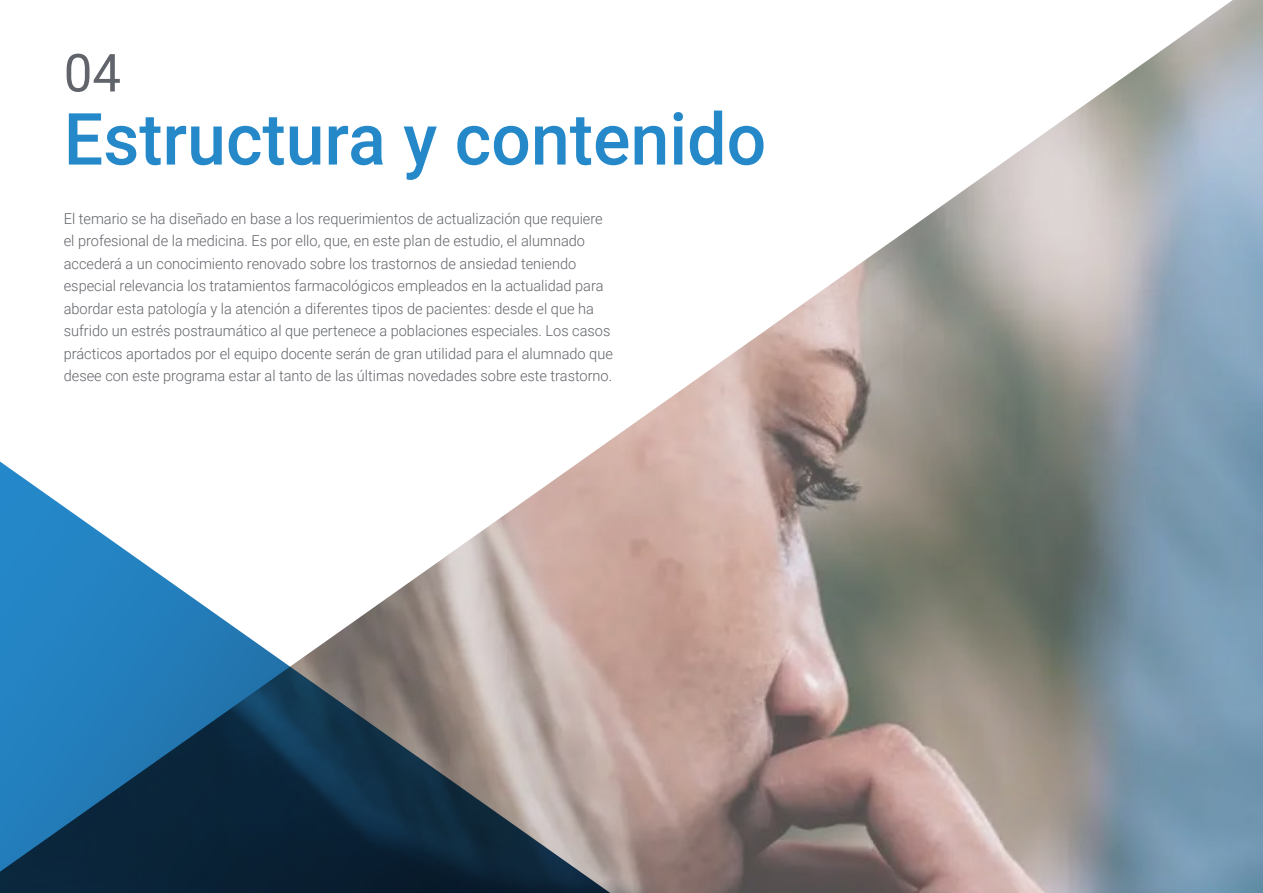
<style>
.page{position:relative;width:1263px;height:893px;background:#fff}
.page>*{position:absolute;margin:0;border:0;box-sizing:border-box;transform-origin:0 0}
.t1{font:500 72px "Roboto";color:#2488c9}
.t2{font:52.5px "Roboto";color:#61646a}
.t3{font:300 15px/22.5px "Roboto";color:#61646a}
</style>
<div class="page">
<img style="left:602px;top:0;width:661px;height:893px">
<svg style="left:0;top:446px;width:640px;height:447px"></svg>
<h2 class="t2" style="left:64px;top:36px;width:59px">04</h2>
<h1 class="t1" style="left:64px;top:89px;width:704px">Estructura y contenido</h1>
<p class="t3" style="left:64px;top:207px;width:551px">El temario se ha diseñado en base a los requerimientos de actualización que requiere el profesional de la medicina. Es por ello, que, en este plan de estudio, el alumnado accederá a un conocimiento renovado sobre los trastornos de ansiedad teniendo especial relevancia los tratamientos farmacológicos empleados en la actualidad para abordar esta patología y la atención a diferentes tipos de pacientes: desde el que ha sufrido un estrés postraumático al que pertenece a poblaciones especiales. Los casos prácticos aportados por el equipo docente serán de gran utilidad para el alumnado que desee con este programa estar al tanto de las últimas novedades sobre este trastorno.</p>
</div>
